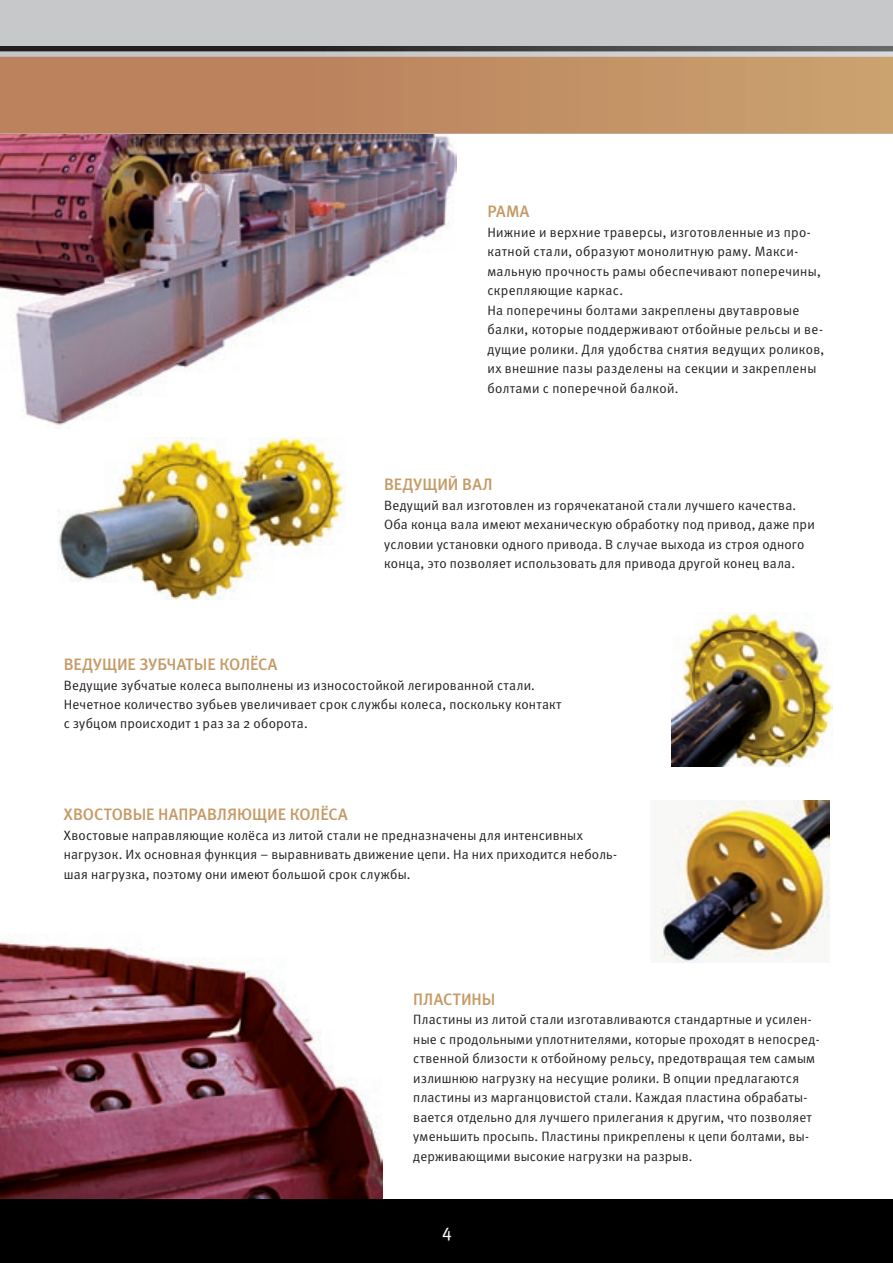
<style>
.page{position:relative;width:893px;height:1263px;background:#fff}
.page>*{position:absolute;margin:0;border:0;box-sizing:border-box;transform-origin:0 0}
.t1{font:18px "Meta Normal C";color:#fff}
.t2{font:16.5px "Meta Medium C";color:#c59a66}
.t3{font:13.5px/19.5px "Meta Normal C";letter-spacing:.02em;color:#231f20}
</style>
<div class="page">
<img style="left:0;top:942px;width:383px;height:257px">
<img style="left:655px;top:801px;width:174px;height:161px">
<img style="left:671px;top:613px;width:162px;height:153px">
<img style="left:57px;top:437px;width:288px;height:162px">
<img style="left:0;top:134px;width:456px;height:295px">
<div style="left:0;top:1199px;width:893px;height:64px;background:#000001"></div>
<svg style="left:442px;top:1227px;width:10px;height:15px"></svg>
<div style="left:0;top:0;width:893px;height:134px;background:#c7c8ca"></div>
<svg style="left:0;top:57px;width:893px;height:77px"></svg>
<svg style="left:0;top:51px;width:893px;height:6px"></svg>
<svg style="left:0;top:46px;width:893px;height:5px"></svg>
<p class="t2" style="left:487px;top:202px;width:44px">РАМА</p>
<p class="t3" style="left:487px;top:222px;width:339px">Нижние и верхние траверсы, изготовленные из про&shy;катной стали, образуют монолитную раму. Макси&shy;мальную прочность рамы обеспечивают поперечины, скрепляющие каркас.<br>На поперечины болтами закреплены двутавровые балки, которые поддерживают отбойные рельсы и ве&shy;дущие ролики. Для удобства снятия ведущих роликов, их внешние пазы разделены на секции и закреплены болтами с поперечной балкой.</p>
<p class="t2" style="left:384px;top:475px;width:110px">ВЕДУЩИЙ ВАЛ</p>
<p class="t3" style="left:384px;top:495px;width:432px">Ведущий вал изготовлен из горячекатаной стали лучшего качества.<br>Оба конца вала имеют механическую обработку под привод, даже при условии установки одного привода. В случае выхода из строя одного конца, это позволяет использовать для привода другой конец вала.</p>
<p class="t2" style="left:64px;top:655px;width:215px">ВЕДУЩИЕ ЗУБЧАТЫЕ КОЛЁСА</p>
<p class="t3" style="left:64px;top:675px;width:499px">Ведущие зубчатые колеса выполнены из износостойкой легированной стали.<br>Нечетное количество зубьев увеличивает срок службы колеса, поскольку контакт с зубцом происходит 1 раз за 2 оборота.</p>
<p class="t2" style="left:64px;top:805px;width:285px">ХВОСТОВЫЕ НАПРАВЛЯЮЩИЕ КОЛЁСА</p>
<p class="t3" style="left:64px;top:825px;width:555px">Хвостовые направляющие колёса из литой стали не предназначены для интенсивных нагрузок. Их основная функция – выравнивать движение цепи. На них приходится неболь&shy;шая нагрузка, поэтому они имеют большой срок службы.</p>
<p class="t2" style="left:413px;top:990px;width:84px">ПЛАСТИНЫ</p>
<p class="t3" style="left:413px;top:1010px;width:408px">Пластины из литой стали изготавливаются стандартные и усилен&shy;ные с продольными уплотнителями, которые проходят в непосред&shy;ственной близости к отбойному рельсу, предотвращая тем самым излишнюю нагрузку на несущие ролики. В опции предлагаются пластины из марганцовистой стали. Каждая пластина обрабаты&shy;вается отдельно для лучшего прилегания к другим, что позволяет уменьшить просыпь. Пластины прикреплены к цепи болтами, вы&shy;держивающими высокие нагрузки на разрыв.</p>
<h1 class="t1" style="left:442px;top:1221px;width:11px">4</h1>
</div>
